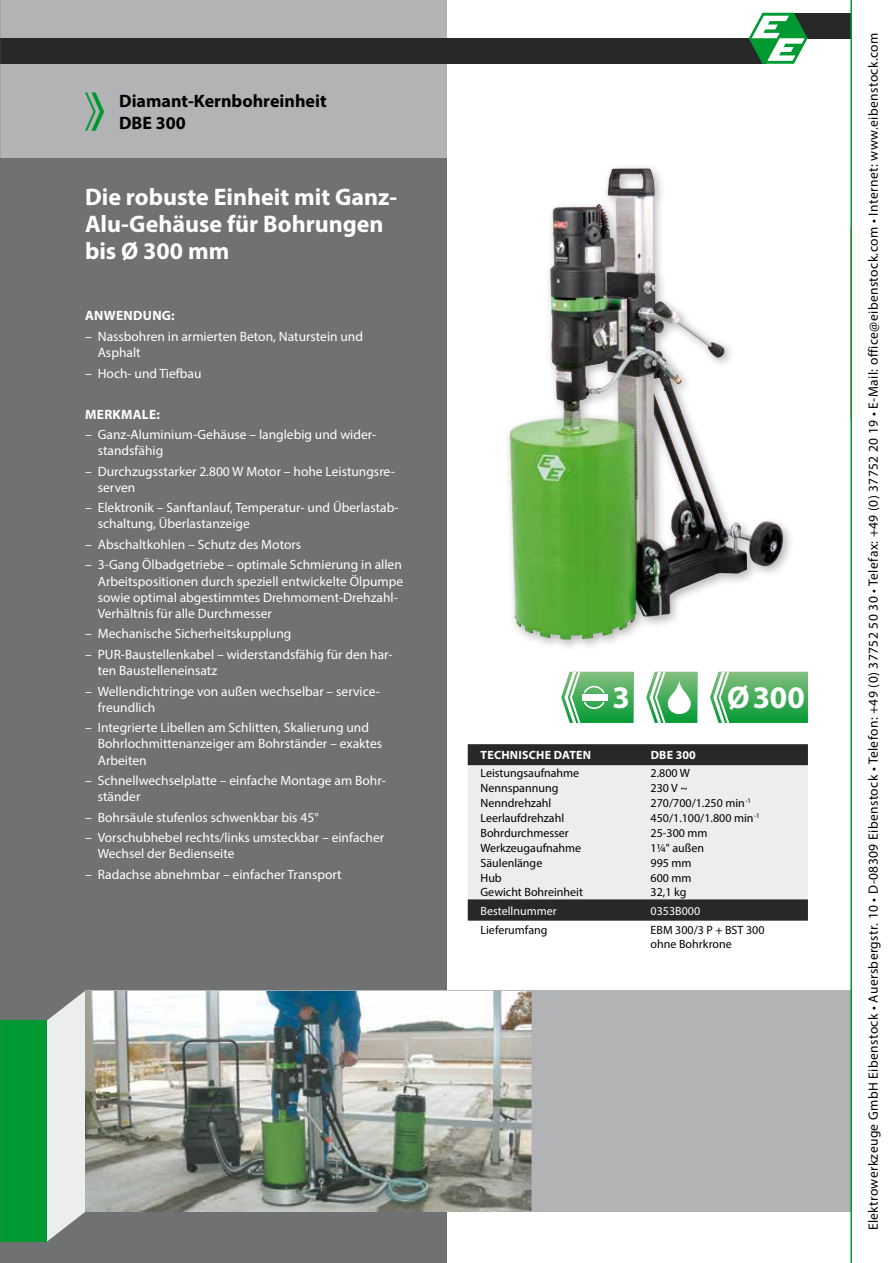
<style>
.page{position:relative;width:893px;height:1263px;background:#fff}
.page>*{position:absolute;margin:0;border:0;box-sizing:border-box;transform-origin:0 0}
.t1{font:700 31.5px "Myriad Pro";color:#fff}
.t2{font:700 24px/27px "Myriad Pro";color:#fff}
.t3{font:700 18px/21.6px "Myriad Pro";color:#000}
.t4{font:13.5px/16.2px "Myriad Pro";color:#fff}
.t5{font:13.5px "Myriad Pro";letter-spacing:.03em;color:#000}
.t6{font:700 13.5px "Myriad Pro";letter-spacing:.02em;color:#fff}
.t7{font:12px/14.4px "Myriad Pro";color:#000}
.t8{font:700 12px "Myriad Pro";letter-spacing:.02em;color:#fff}
.t9{font:12px "Myriad Pro";color:#fff}
</style>
<div class="page">
<div style="left:0;top:0;width:446px;height:1263px;background:#707172"></div>
<div style="left:0;top:0;width:446px;height:157px;background:#b1b3b4"></div>
<div style="left:0;top:38px;width:765px;height:26px;background:#282829"></div>
<div style="left:791px;top:13px;width:102px;height:25px;background:#282829"></div>
<div style="left:85px;top:991px;width:808px;height:221px;background:#b1b3b4"></div>
<svg style="left:47px;top:991px;width:38px;height:251px;background:#dddede"></svg>
<div style="left:0;top:1020px;width:47px;height:222px;background:#009932"></div>
<img style="left:85px;top:991px;width:446px;height:221px">
<div style="left:504px;top:162px;width:291px;height:490px;background:#000;opacity:.3"></div>
<img style="left:607px;top:169px;width:34px;height:90px">
<svg style="left:85px;top:92px;width:19px;height:39px"></svg>
<svg style="left:710px;top:672px;width:98px;height:51px;background:#56b46a"></svg>
<svg style="left:646px;top:672px;width:51px;height:51px"></svg>
<svg style="left:561px;top:672px;width:73px;height:51px"></svg>
<div style="left:468px;top:744px;width:340px;height:21px;background:#282829"></div>
<div style="left:468px;top:765px;width:340px;height:134px;background:#eceded"></div>
<svg style="left:468px;top:899px;width:340px;height:22px;background:#2e2e2f"></svg>
<svg style="left:749px;top:13px;width:59px;height:51px"></svg>
<svg style="left:850px;top:0;width:43px;height:1263px"></svg>
<svg style="left:850px;top:218px;width:43px;height:201px"></svg>
<h3 class="t3" style="left:119px;top:90px;width:209px">Diamant-Kernbohreinheit<br>DBE 300</h3>
<h2 class="t2" style="left:85px;top:183px;width:314px">Die robuste Einheit mit Ganz-<br>Alu-Gehäuse für Bohrungen bis Ø 300 mm</h2>
<p class="t6" style="left:85px;top:307px;width:91px">Anwendung:</p>
<p class="t4" style="left:98px;top:328px;width:267px;text-indent:-13px">– Nassbohren in armierten Beton, Naturstein und<br>Asphalt</p>
<p class="t4" style="left:85px;top:365px;width:118px">– Hoch- und Tiefbau</p>
<p class="t6" style="left:85px;top:405px;width:76px">Merkmale:</p>
<p class="t4" style="left:98px;top:426px;width:280px;text-indent:-13px">– Ganz-Aluminium-Gehäuse – langlebig und wider&shy;standsfähig</p>
<p class="t4" style="left:98px;top:463px;width:299px;text-indent:-13px">– Durchzugsstarker 2.800 W Motor – hohe Leistungsre&shy;serven</p>
<p class="t4" style="left:98px;top:499px;width:302px;text-indent:-13px">– Elektronik – Sanftanlauf, Temperatur- und Überlastab&shy;schaltung, Überlastanzeige</p>
<p class="t4" style="left:85px;top:536px;width:218px">– Abschaltkohlen – Schutz des Motors</p>
<p class="t4" style="left:98px;top:556px;width:307px;text-indent:-13px">– 3-Gang Ölbadgetriebe – optimale Schmierung in allen Arbeitspositionen durch speziell entwickelte Ölpumpe sowie optimal abgestimmtes Drehmoment-Drehzahl-Verhältnis für alle Durchmesser</p>
<p class="t4" style="left:85px;top:626px;width:208px">– Mechanische Sicherheitskupplung</p>
<p class="t4" style="left:98px;top:646px;width:296px;text-indent:-13px">– PUR-Baustellenkabel – widerstandsfähig für den har&shy;ten Baustelleneinsatz</p>
<p class="t4" style="left:98px;top:683px;width:284px;text-indent:-13px">– Wellendichtringe von außen wechselbar – service&shy;freundlich</p>
<p class="t4" style="left:98px;top:719px;width:286px;text-indent:-13px">– Integrierte Libellen am Schlitten, Skalierung und<br>Bohrlochmittenanzeiger am Bohrständer – exaktes<br>Arbeiten</p>
<p class="t4" style="left:98px;top:772px;width:290px;text-indent:-13px">– Schnellwechselplatte – einfache Montage am Bohr&shy;ständer</p>
<p class="t4" style="left:85px;top:809px;width:235px">– Bohrsäule stufenlos schwenkbar bis 45°</p>
<p class="t4" style="left:98px;top:829px;width:288px;text-indent:-13px">– Vorschubhebel rechts/links umsteckbar – einfacher<br>Wechsel der Bedienseite</p>
<p class="t4" style="left:85px;top:866px;width:258px">– Radachse abnehmbar – einfacher Transport</p>
<h1 class="t1" style="left:612px;top:677px;width:19px">3</h1>
<h1 class="t1" style="left:727px;top:677px;width:79px">Ø300</h1>
<p class="t8" style="left:481px;top:747px;width:112px">Technische Daten</p>
<p class="t8" style="left:651px;top:747px;width:47px">DBE 300</p>
<p class="t7" style="left:480px;top:766px;width:100px">Leistungsaufnahme</p>
<p class="t7" style="left:651px;top:766px;width:41px">2.800 W</p>
<p class="t7" style="left:480px;top:781px;width:79px">Nennspannung</p>
<p class="t7" style="left:651px;top:781px;width:38px">230 V ~</p>
<p class="t7" style="left:480px;top:796px;width:72px">Nenndrehzahl</p>
<p class="t7" style="left:651px;top:796px;width:102px">270/700/1.250 min<sup>-1</sup></p>
<p class="t7" style="left:480px;top:811px;width:85px">Leerlaufdrehzahl</p>
<p class="t7" style="left:651px;top:811px;width:111px">450/1.100/1.800 min<sup>-1</sup></p>
<p class="t7" style="left:480px;top:825px;width:90px">Bohrdurchmesser</p>
<p class="t7" style="left:651px;top:825px;width:59px">25-300 mm</p>
<p class="t7" style="left:480px;top:840px;width:102px">Werkzeugaufnahme</p>
<p class="t7" style="left:651px;top:840px;width:55px">1¼" außen</p>
<p class="t7" style="left:480px;top:855px;width:63px">Säulenlänge</p>
<p class="t7" style="left:651px;top:855px;width:43px">995 mm</p>
<p class="t7" style="left:480px;top:870px;width:23px">Hub</p>
<p class="t7" style="left:651px;top:870px;width:43px">600 mm</p>
<p class="t7" style="left:480px;top:885px;width:104px">Gewicht Bohreinheit</p>
<p class="t7" style="left:651px;top:885px;width:37px">32,1 kg</p>
<p class="t9" style="left:480px;top:903px;width:78px">Bestellnummer</p>
<p class="t9" style="left:651px;top:903px;width:51px">0353B000</p>
<p class="t7" style="left:480px;top:922px;width:69px">Lieferumfang</p>
<p class="t7" style="left:651px;top:922px;width:115px">EBM 300/3 P + BST 300 ohne Bohrkrone</p>
<p class="t5" style="left:865px;top:1230px;width:1199px;rotate:-90deg">Elektrowerkzeuge GmbH Eibenstock Auersbergstr. 10 D-08309 Eibenstock Telefon: +49 (0) 37752 50 30 Telefax: +49 (0) 37752 20 19 E-Mail: office@eibenstock.com Internet: www.eibenstock.com</p>
</div>
